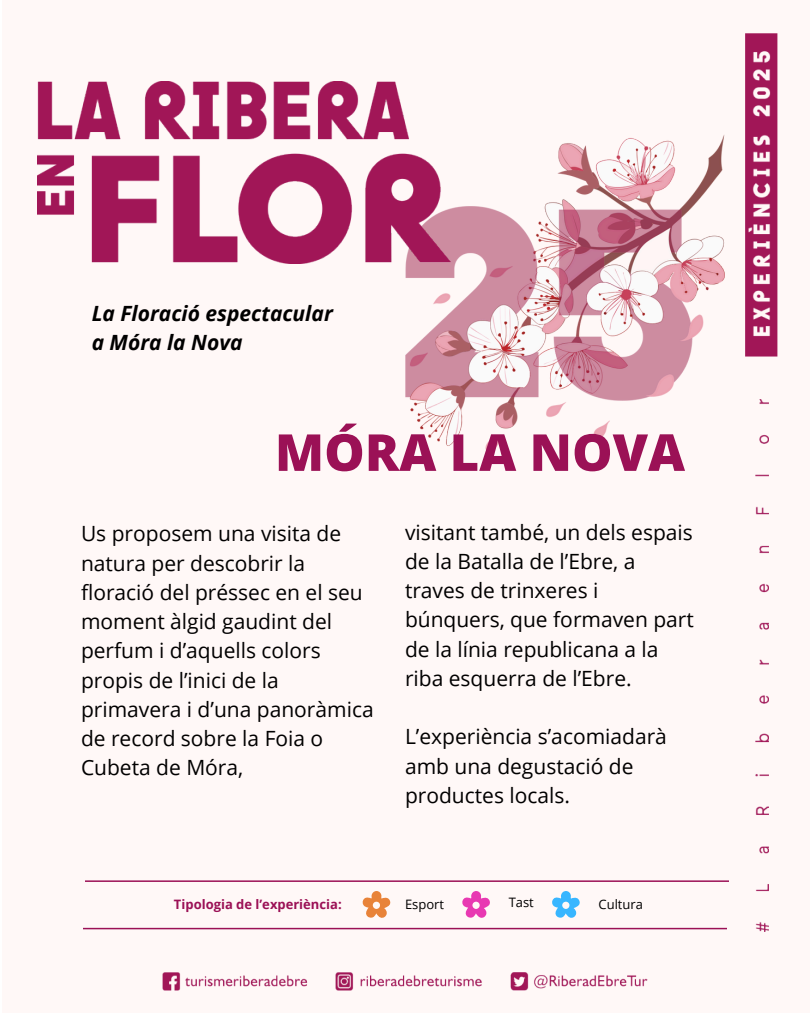
<style>
.page{position:relative;width:810px;height:1013px;background:#fff}
.page>*{position:absolute;margin:0;border:0;box-sizing:border-box;transform-origin:0 0}
.t1{font:800 51px "Open Sans";color:#9b1156}
.t2{font:21px/29.2px "Open Sans";color:#000}
.t3{font:italic 700 21px/29.2px "Open Sans";color:#000}
.t4{font:700 13px "Open Sans";color:#9b1156}
.t5{font:13px "Open Sans";color:#000}
</style>
<div class="page">
<div style="left:2px;top:0;width:808px;height:1012px;background:#fff8f7"></div>
<img style="left:162px;top:972px;width:486px;height:18px">
<img style="left:755px;top:400px;width:14px;height:531px">
<img style="left:405px;top:135px;width:319px;height:316px">
<img style="left:37px;top:81px;width:414px;height:182px">
<img style="left:746px;top:33px;width:32px;height:323px">
<hr style="left:85px;top:880px;width:644px;height:1px;background:#9b1156">
<hr style="left:83px;top:927px;width:644px;height:2px;background:#9b1156">
<svg style="left:552px;top:891px;width:28px;height:27px"></svg>
<svg style="left:362px;top:891px;width:29px;height:27px"></svg>
<svg style="left:462px;top:891px;width:28px;height:27px"></svg>
<h2 class="t3" style="left:92px;top:298px;width:243px">La Floració espectacular a Móra la Nova</h2>
<p class="t1" style="left:275px;top:416px;width:412px">MÓRA LA NOVA</p>
<p class="t2" style="left:81px;top:518px;width:294px">Us proposem una visita de natura per descobrir la floració del préssec en el seu moment àlgid gaudint del perfum i d’aquells colors propis de l’inici de la primavera i d’una panoràmica de record sobre la Foia o<br>Cubeta de Móra,</p>
<h1 class="t2" style="left:405px;top:517px;width:290px">visitant també, un dels espais de la Batalla de l’Ebre, a traves de trinxeres i búnquers, que formaven part de la línia republicana a la riba esquerra de l’Ebre.</h1>
<h3 class="t2" style="left:405px;top:721px;width:263px">L’experiència s’acomiadarà amb una degustació de productes locals.</h3>
<h3 class="t4" style="left:174px;top:895px;width:169px">Tipologia de l’experiència:</h3>
<h3 class="t5" style="left:405px;top:895px;width:41px">Esport</h3>
<p class="t5" style="left:509px;top:893px;width:27px">Tast</p>
<h4 class="t5" style="left:598px;top:895px;width:46px">Cultura</h4>
</div>
